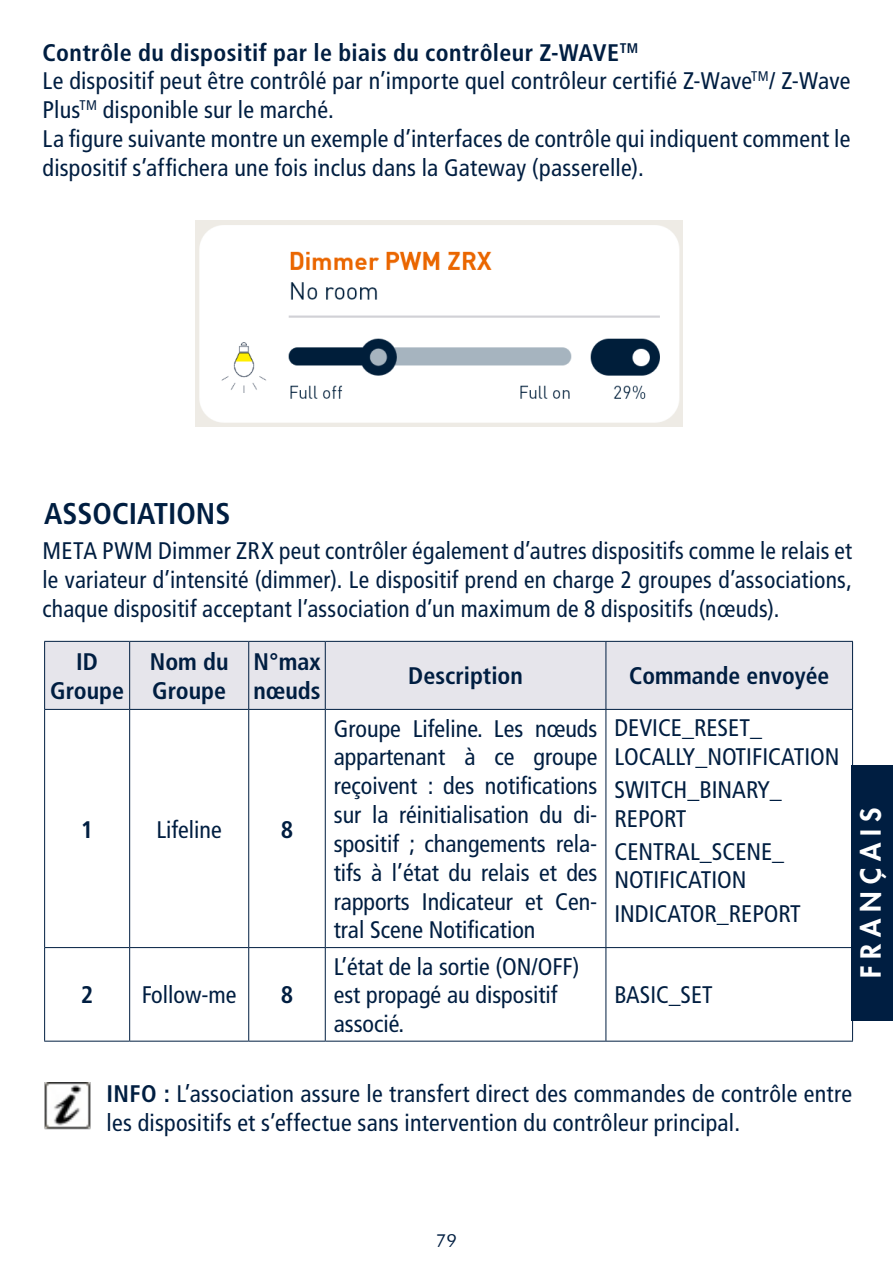
<style>
.page{position:relative;width:893px;height:1276px;background:#fff}
.page>*{position:absolute;margin:0;border:0;box-sizing:border-box;transform-origin:0 0}
.t1{font:700 condensed 30px "Frutiger LT Std";color:#001e41}
.t2{font:800 27px "Futura Std";letter-spacing:.255em;color:#fff}
.t3{font:condensed 24px/28.8px "Frutiger LT Std";letter-spacing:.01em;color:#001e41}
.t4{font:700 condensed 24px/28.8px "Frutiger LT Std";color:#001e41}
.t5{font:18px "Futura BT";color:#001e41}
.s1{font-weight:700}
</style>
<div class="page">
<div style="left:851px;top:765px;width:42px;height:255px;background:#001e41"></div>
<img style="left:195px;top:220px;width:488px;height:206px">
<div style="left:45px;top:642px;width:807px;height:67px;background:#e6e5eb"></div>
<hr style="left:44px;top:642px;width:1px;height:67px;background:#001e41">
<hr style="left:44px;top:641px;width:86px;height:1px;background:#001e41">
<hr style="left:44px;top:709px;width:86px;height:1px;background:#001e41">
<hr style="left:129px;top:642px;width:1px;height:67px;background:#001e41">
<hr style="left:130px;top:641px;width:119px;height:1px;background:#001e41">
<hr style="left:249px;top:641px;width:76px;height:1px;background:#001e41">
<hr style="left:325px;top:641px;width:281px;height:1px;background:#001e41">
<hr style="left:606px;top:641px;width:247px;height:1px;background:#001e41">
<hr style="left:248px;top:642px;width:1px;height:67px;background:#001e41">
<hr style="left:325px;top:642px;width:1px;height:67px;background:#001e41">
<hr style="left:605px;top:642px;width:1px;height:67px;background:#001e41">
<hr style="left:852px;top:642px;width:1px;height:67px;background:#001e41">
<hr style="left:130px;top:709px;width:119px;height:1px;background:#001e41">
<hr style="left:249px;top:709px;width:76px;height:1px;background:#001e41">
<hr style="left:325px;top:709px;width:281px;height:1px;background:#001e41">
<hr style="left:606px;top:709px;width:247px;height:1px;background:#001e41">
<hr style="left:44px;top:710px;width:1px;height:237px;background:#001e41">
<hr style="left:129px;top:710px;width:1px;height:237px;background:#001e41">
<hr style="left:248px;top:710px;width:1px;height:237px;background:#001e41">
<hr style="left:325px;top:710px;width:1px;height:237px;background:#001e41">
<hr style="left:605px;top:710px;width:1px;height:237px;background:#001e41">
<hr style="left:852px;top:710px;width:1px;height:237px;background:#001e41">
<hr style="left:44px;top:948px;width:1px;height:92px;background:#001e41">
<hr style="left:44px;top:947px;width:86px;height:1px;background:#001e41">
<hr style="left:44px;top:1040px;width:86px;height:1px;background:#001e41">
<hr style="left:129px;top:948px;width:1px;height:92px;background:#001e41">
<hr style="left:130px;top:947px;width:119px;height:1px;background:#001e41">
<hr style="left:130px;top:1040px;width:119px;height:1px;background:#001e41">
<hr style="left:248px;top:948px;width:1px;height:92px;background:#001e41">
<hr style="left:249px;top:947px;width:76px;height:1px;background:#001e41">
<hr style="left:249px;top:1040px;width:76px;height:1px;background:#001e41">
<hr style="left:325px;top:948px;width:1px;height:92px;background:#001e41">
<hr style="left:325px;top:947px;width:281px;height:1px;background:#001e41">
<hr style="left:325px;top:1040px;width:281px;height:1px;background:#001e41">
<hr style="left:605px;top:948px;width:1px;height:92px;background:#001e41">
<hr style="left:606px;top:947px;width:247px;height:1px;background:#001e41">
<hr style="left:852px;top:948px;width:1px;height:92px;background:#001e41">
<hr style="left:606px;top:1040px;width:247px;height:1px;background:#001e41">
<img style="left:44px;top:1082px;width:47px;height:48px">
<p class="t4" style="left:43px;top:38px;width:597px">Contrôle du dispositif par le biais du contrôleur Z-WAVE<sup>TM</sup></p>
<p class="t3" style="left:43px;top:67px;width:809px">Le dispositif peut être contrôlé par n’importe quel contrôleur certifié Z-Wave<sup>TM</sup>/ Z-Wave<br>Plus<sup>TM</sup> disponible sur le marché.</p>
<p class="t3" style="left:43px;top:124px;width:809px">La figure suivante montre un exemple d’interfaces de contrôle qui indiquent comment le dispositif s’affichera une fois inclus dans la Gateway (passerelle).</p>
<p class="t1" style="left:44px;top:495px;width:188px">ASSOCIATIONS</p>
<p class="t3" style="left:43px;top:537px;width:811px;text-align:justify">META PWM Dimmer ZRX peut contrôler également d’autres dispositifs comme le relais et le variateur d’intensité (dimmer). Le dispositif prend en charge 2 groupes d’associations, chaque dispositif acceptant l’association d’un maximum de 8 dispositifs (nœuds).</p>
<p class="t4" style="left:50px;top:647px;width:75px;text-align:center">ID<br>Groupe</p>
<p class="t4" style="left:150px;top:647px;width:80px">Nom du<br>Groupe</p>
<p class="t4" style="left:253px;top:647px;width:69px">N°max nœuds</p>
<p class="t4" style="left:408px;top:661px;width:116px">Description</p>
<p class="t4" style="left:629px;top:661px;width:202px">Commande envoyée</p>
<p class="t4" style="left:81px;top:815px;width:14px">1</p>
<p class="t3" style="left:157px;top:815px;width:67px">Lifeline</p>
<p class="t4" style="left:281px;top:815px;width:14px">8</p>
<p class="t4" style="left:81px;top:980px;width:14px">2</p>
<p class="t3" style="left:142px;top:981px;width:96px">Follow-me</p>
<p class="t4" style="left:281px;top:980px;width:14px">8</p>
<p class="t3" style="left:334px;top:714px;width:265px;text-align:justify">Groupe Lifeline. Les nœuds appartenant à ce groupe reçoivent : des notifications sur la réinitialisation du di&shy;spositif ; changements rela&shy;tifs à l’état du relais et des rapports Indicateur et Cen&shy;tral Scene Notification</p>
<p class="t3" style="left:614px;top:713px;width:227px">DEVICE_RESET_<br>LOCALLY_NOTIFICATION</p>
<p class="t3" style="left:614px;top:775px;width:169px">SWITCH_BINARY_<br>REPORT</p>
<p class="t3" style="left:614px;top:837px;width:171px">CENTRAL_SCENE_<br>NOTIFICATION</p>
<p class="t3" style="left:614px;top:899px;width:188px">INDICATOR_REPORT</p>
<p class="t3" style="left:334px;top:952px;width:247px">L’état de la sortie (ON/OFF) est propagé au dispositif associé.</p>
<p class="t3" style="left:614px;top:981px;width:100px">BASIC_SET</p>
<p class="t2" style="left:854px;top:978px;width:172px;rotate:-90deg">FRANÇAIS</p>
<p class="t3" style="left:106px;top:1079px;width:747px"><span class="s1">INFO :</span> L’association assure le transfert direct des commandes de contrôle entre les dispositifs et s’effectue sans intervention du contrôleur principal.</p>
<p class="t5" style="left:436px;top:1229px;width:23px">79</p>
</div>
